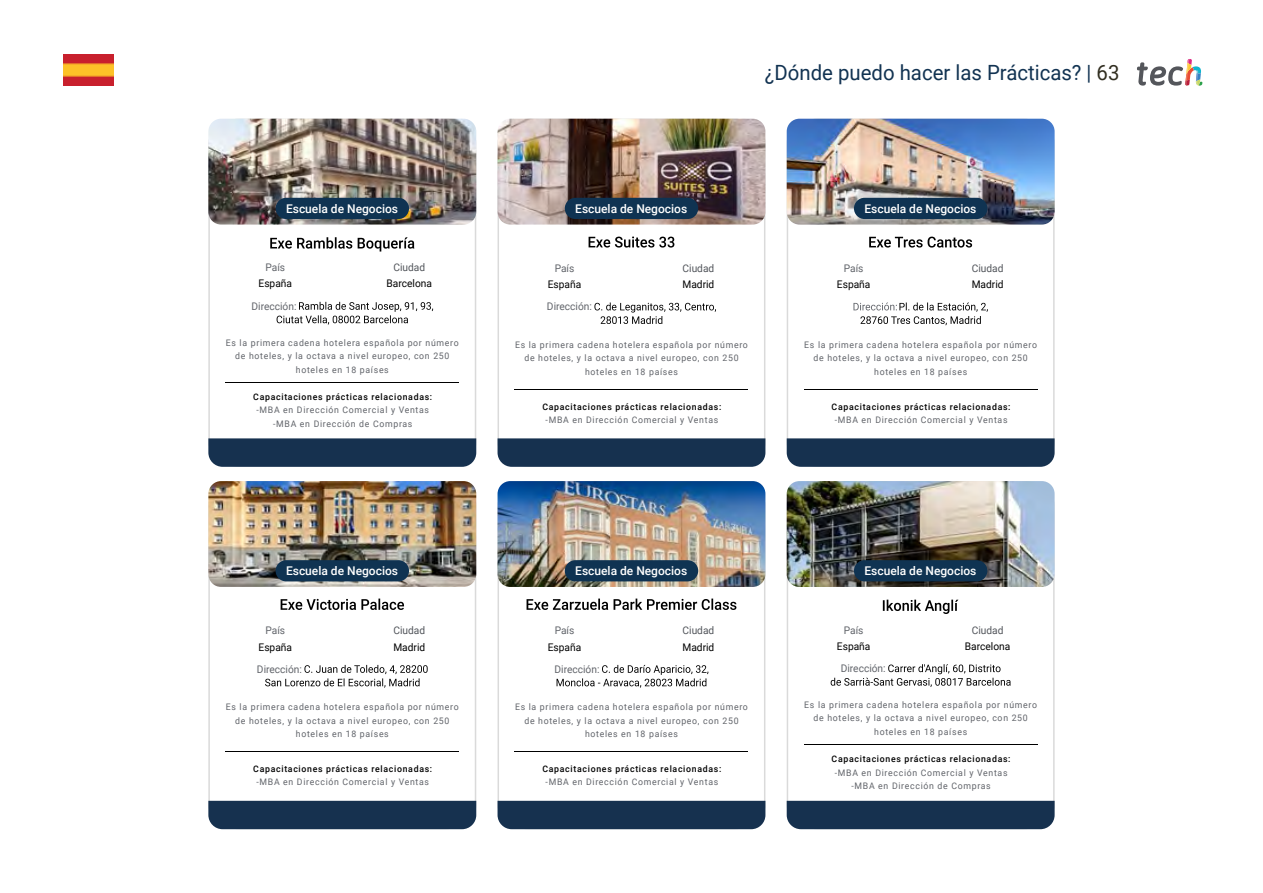
<style>
.page{position:relative;width:1263px;height:893px;background:#fff}
.page>*{position:absolute;margin:0;border:0;box-sizing:border-box;transform-origin:0 0}
.t1{font:21px "Roboto";color:#123352}
.t2{font:500 12px "Roboto";color:#fff}
.t3{font:10.5px "Roboto";color:#000}
.t4{font:10.5px "Roboto";color:#61646a}
.t5{font:10.5px "Roboto";color:#52555b}
.t6{font:9px/13.5px "Roboto";letter-spacing:.08em;color:#61646a;text-align:center}
.t7{font:500 9px "Roboto";letter-spacing:.08em;color:#000}
.s1{color:#312e20}
</style>
<div class="page">
<svg style="left:1137px;top:59px;width:65px;height:27px"></svg>
<img style="left:64px;top:55px;width:49px;height:30px">
<svg style="left:208px;top:118px;width:269px;height:337px"></svg>
<hr style="left:225px;top:382px;width:234px;height:1px;background:#000">
<svg style="left:270px;top:237px;width:144px;height:15px"></svg>
<svg style="left:277px;top:302px;width:156px;height:23px"></svg>
<svg style="left:208px;top:438px;width:268px;height:29px;background:#1d3754"></svg>
<img style="left:208px;top:119px;width:268px;height:106px">
<div style="left:276px;top:198px;width:133px;height:21px;background:#0f3352;border-radius:11px"></div>
<svg style="left:497px;top:118px;width:269px;height:338px"></svg>
<hr style="left:515px;top:389px;width:233px;height:1px;background:#000">
<svg style="left:588px;top:236px;width:86px;height:12px"></svg>
<svg style="left:594px;top:302px;width:122px;height:22px"></svg>
<svg style="left:497px;top:438px;width:268px;height:29px;background:#1d3754"></svg>
<img style="left:497px;top:119px;width:268px;height:106px">
<div style="left:565px;top:198px;width:133px;height:21px;background:#0f3352;border-radius:11px"></div>
<svg style="left:786px;top:118px;width:269px;height:339px"></svg>
<hr style="left:804px;top:389px;width:233px;height:1px;background:#000">
<svg style="left:869px;top:237px;width:103px;height:11px"></svg>
<svg style="left:853px;top:302px;width:135px;height:23px"></svg>
<svg style="left:787px;top:438px;width:267px;height:29px;background:#1c3754"></svg>
<img style="left:787px;top:119px;width:267px;height:106px">
<div style="left:854px;top:198px;width:133px;height:21px;background:#0f3352;border-radius:11px"></div>
<svg style="left:208px;top:492px;width:269px;height:338px"></svg>
<hr style="left:225px;top:751px;width:234px;height:1px;background:#000">
<svg style="left:281px;top:599px;width:123px;height:11px"></svg>
<svg style="left:265px;top:665px;width:163px;height:23px"></svg>
<div style="left:208px;top:801px;width:268px;height:28px;background:#16314f"></div>
<img style="left:208px;top:481px;width:268px;height:106px">
<div style="left:276px;top:560px;width:133px;height:21px;background:#0f3352;border-radius:11px"></div>
<svg style="left:497px;top:491px;width:269px;height:339px"></svg>
<hr style="left:515px;top:751px;width:233px;height:1px;background:#000">
<svg style="left:526px;top:599px;width:210px;height:11px"></svg>
<svg style="left:556px;top:665px;width:152px;height:23px"></svg>
<div style="left:497px;top:801px;width:268px;height:28px;background:#16314f"></div>
<img style="left:497px;top:481px;width:268px;height:106px">
<div style="left:565px;top:560px;width:133px;height:21px;background:#0f3352;border-radius:11px"></div>
<svg style="left:786px;top:490px;width:269px;height:340px"></svg>
<hr style="left:804px;top:745px;width:233px;height:1px;background:#000">
<svg style="left:883px;top:600px;width:75px;height:14px"></svg>
<svg style="left:831px;top:664px;width:180px;height:23px"></svg>
<div style="left:787px;top:801px;width:267px;height:28px;background:#16314f"></div>
<img style="left:787px;top:481px;width:267px;height:106px">
<div style="left:854px;top:560px;width:133px;height:21px;background:#0f3352;border-radius:11px"></div>
<h1 class="t1" style="left:765px;top:57px;width:356px">¿Dónde puedo hacer las Prácticas? | <span class="s1">63</span></h1>
<h2 class="t2" style="left:286px;top:200px;width:114px">Escuela de Negocios</h2>
<h2 class="t2" style="left:575px;top:200px;width:114px">Escuela de Negocios</h2>
<h2 class="t2" style="left:864px;top:200px;width:114px">Escuela de Negocios</h2>
<p class="t4" style="left:265px;top:260px;width:21px">País</p>
<p class="t3" style="left:259px;top:276px;width:35px">España</p>
<p class="t5" style="left:393px;top:260px;width:33px">Ciudad</p>
<p class="t3" style="left:387px;top:276px;width:47px">Barcelona</p>
<p class="t4" style="left:555px;top:261px;width:21px">País</p>
<p class="t3" style="left:548px;top:277px;width:35px">España</p>
<p class="t5" style="left:683px;top:261px;width:33px">Ciudad</p>
<p class="t3" style="left:682px;top:277px;width:33px">Madrid</p>
<p class="t4" style="left:844px;top:261px;width:21px">País</p>
<p class="t3" style="left:837px;top:277px;width:35px">España</p>
<p class="t5" style="left:972px;top:261px;width:33px">Ciudad</p>
<p class="t3" style="left:972px;top:277px;width:33px">Madrid</p>
<p class="t4" style="left:252px;top:299px;width:46px">Dirección:</p>
<p class="t6" style="left:226px;top:335px;width:234px">Es la primera cadena hotelera española por número de hoteles, y la octava a nivel europeo, con 250 hoteles en 18 países</p>
<p class="t7" style="left:253px;top:391px;width:180px">Capacitaciones prácticas relacionadas:</p>
<p class="t6" style="left:256px;top:403px;width:174px">-MBA en Dirección Comercial y Ventas -MBA en Dirección de Compras</p>
<p class="t4" style="left:547px;top:299px;width:46px">Dirección:</p>
<p class="t6" style="left:515px;top:338px;width:234px">Es la primera cadena hotelera española por número de hoteles, y la octava a nivel europeo, con 250 hoteles en 18 países</p>
<p class="t7" style="left:542px;top:400px;width:180px">Capacitaciones prácticas relacionadas:</p>
<p class="t6" style="left:546px;top:413px;width:174px">-MBA en Dirección Comercial y Ventas</p>
<p class="t6" style="left:804px;top:338px;width:234px">Es la primera cadena hotelera española por número de hoteles, y la octava a nivel europeo, con 250 hoteles en 18 países</p>
<p class="t7" style="left:832px;top:400px;width:180px">Capacitaciones prácticas relacionadas:</p>
<p class="t6" style="left:835px;top:413px;width:174px">-MBA en Dirección Comercial y Ventas</p>
<h2 class="t2" style="left:286px;top:563px;width:114px">Escuela de Negocios</h2>
<h2 class="t2" style="left:575px;top:563px;width:114px">Escuela de Negocios</h2>
<h2 class="t2" style="left:864px;top:563px;width:114px">Escuela de Negocios</h2>
<p class="t4" style="left:265px;top:623px;width:21px">País</p>
<p class="t3" style="left:259px;top:639px;width:35px">España</p>
<p class="t5" style="left:393px;top:623px;width:33px">Ciudad</p>
<p class="t3" style="left:393px;top:639px;width:33px">Madrid</p>
<p class="t4" style="left:555px;top:623px;width:21px">País</p>
<p class="t3" style="left:548px;top:639px;width:35px">España</p>
<p class="t5" style="left:683px;top:623px;width:33px">Ciudad</p>
<p class="t3" style="left:682px;top:639px;width:33px">Madrid</p>
<p class="t4" style="left:844px;top:622px;width:21px">País</p>
<p class="t3" style="left:837px;top:639px;width:35px">España</p>
<p class="t5" style="left:972px;top:622px;width:33px">Ciudad</p>
<p class="t3" style="left:965px;top:639px;width:47px">Barcelona</p>
<p class="t4" style="left:257px;top:662px;width:46px">Dirección:</p>
<p class="t6" style="left:226px;top:700px;width:234px">Es la primera cadena hotelera española por número de hoteles, y la octava a nivel europeo, con 250 hoteles en 18 países</p>
<p class="t7" style="left:253px;top:762px;width:180px">Capacitaciones prácticas relacionadas:</p>
<p class="t6" style="left:256px;top:775px;width:174px">-MBA en Dirección Comercial y Ventas</p>
<p class="t4" style="left:555px;top:662px;width:46px">Dirección:</p>
<p class="t6" style="left:515px;top:700px;width:234px">Es la primera cadena hotelera española por número de hoteles, y la octava a nivel europeo, con 250 hoteles en 18 países</p>
<p class="t7" style="left:542px;top:762px;width:180px">Capacitaciones prácticas relacionadas:</p>
<p class="t6" style="left:546px;top:775px;width:174px">-MBA en Dirección Comercial y Ventas</p>
<p class="t4" style="left:841px;top:661px;width:46px">Dirección:</p>
<p class="t6" style="left:804px;top:698px;width:234px">Es la primera cadena hotelera española por número de hoteles, y la octava a nivel europeo, con 250 hoteles en 18 países</p>
<p class="t7" style="left:832px;top:753px;width:180px">Capacitaciones prácticas relacionadas:</p>
<p class="t6" style="left:835px;top:765px;width:174px">-MBA en Dirección Comercial y Ventas -MBA en Dirección de Compras</p>
</div>
